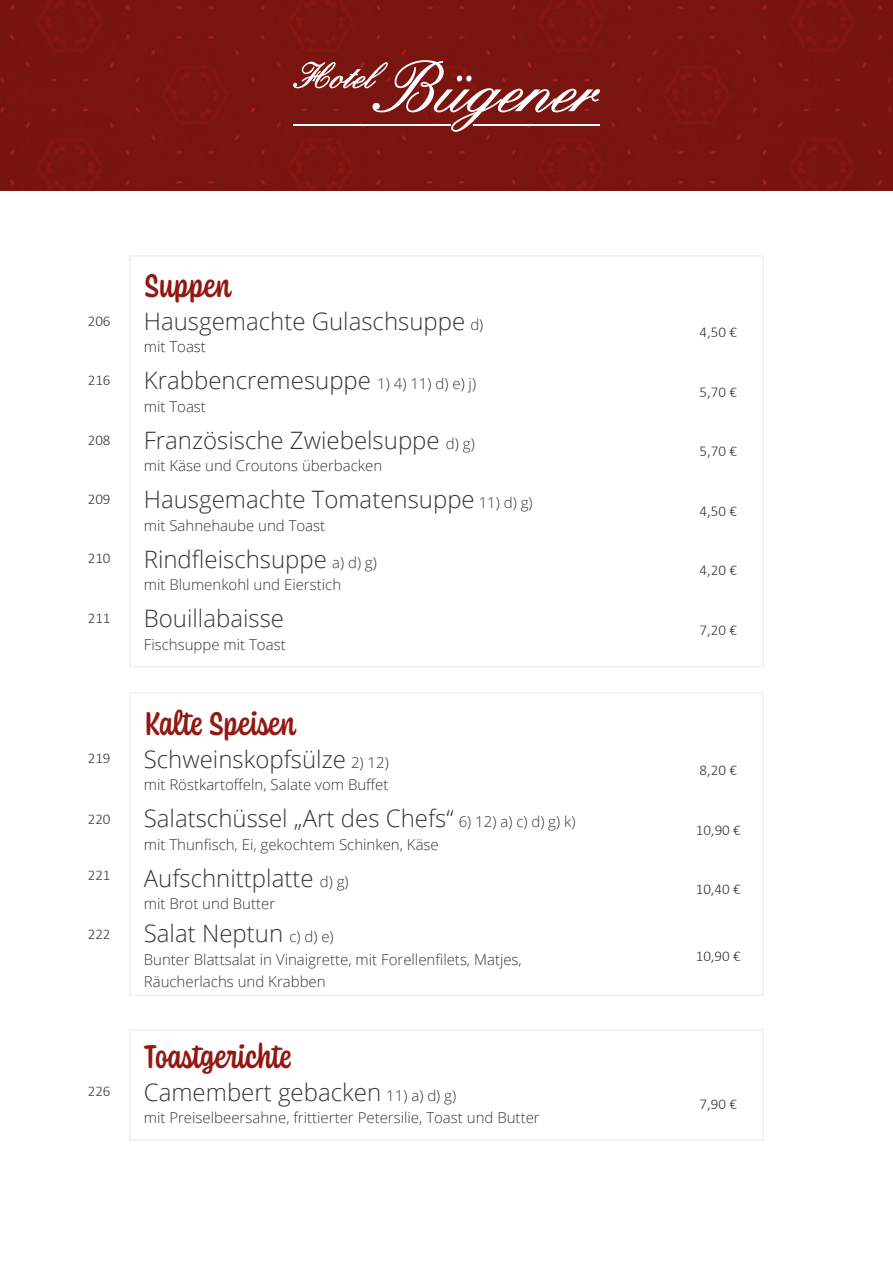
<style>
.page{position:relative;width:893px;height:1263px;background:#fff}
.page>*{position:absolute;margin:0;border:0;box-sizing:border-box;transform-origin:0 0}
.t1{font:500 34.5px "Coniferous";color:#921913}
.t2{font:300 24px "Open Sans";color:#373636}
.t3{font:300 15px/22.5px "Open Sans";color:#373636}
.t4{font:300 15px "Calibri";color:#373636}
.s1{font-size:15px}
</style>
<div class="page">
<div style="left:0;top:0;width:893px;height:190px;background:#7a1510"></div>
<svg style="left:293px;top:60px;width:307px;height:72px"></svg>
<hr style="left:293px;top:124px;width:158px;height:2px;background:#fff">
<hr style="left:473px;top:124px;width:127px;height:2px;background:#fff">
<div style="left:129px;top:692px;width:635px;height:304px;border:2px solid #f0f0f0"></div>
<div style="left:129px;top:1029px;width:635px;height:112px;border:2px solid #f0f0f0"></div>
<div style="left:129px;top:255px;width:635px;height:412px;border:2px solid #f0f0f0"></div>
<p class="t4" style="left:88px;top:312px;width:24px">206</p>
<p class="t4" style="left:88px;top:371px;width:24px">216</p>
<p class="t4" style="left:88px;top:430px;width:24px">208</p>
<p class="t4" style="left:88px;top:490px;width:24px">209</p>
<p class="t4" style="left:88px;top:549px;width:24px">210</p>
<p class="t4" style="left:88px;top:608px;width:24px">211</p>
<p class="t4" style="left:88px;top:749px;width:24px">219</p>
<p class="t4" style="left:88px;top:810px;width:24px">220</p>
<p class="t4" style="left:88px;top:865px;width:24px">221</p>
<p class="t4" style="left:88px;top:924px;width:24px">222</p>
<p class="t4" style="left:88px;top:1082px;width:24px">226</p>
<h1 class="t1" style="left:144px;top:261px;width:89px">Suppen</h1>
<h2 class="t2" style="left:144px;top:304px;width:341px">Hausgemachte Gulaschsuppe <span class="s1">d)</span></h2>
<p class="t3" style="left:144px;top:335px;width:64px">mit Toast</p>
<h2 class="t2" style="left:144px;top:364px;width:334px">Krabbencremesuppe <span class="s1">1) 4) 11) d) e) j)</span></h2>
<p class="t3" style="left:144px;top:395px;width:64px">mit Toast</p>
<h2 class="t2" style="left:144px;top:423px;width:332px">Französische Zwiebelsuppe <span class="s1">d) g)</span></h2>
<p class="t3" style="left:144px;top:454px;width:240px">mit Käse und Croutons überbacken</p>
<h2 class="t2" style="left:144px;top:483px;width:390px">Hausgemachte Tomatensuppe <span class="s1">11) d) g)</span></h2>
<p class="t3" style="left:144px;top:514px;width:183px">mit Sahnehaube und Toast</p>
<h2 class="t2" style="left:144px;top:543px;width:235px">Rindfleischsuppe <span class="s1">a) d) g)</span></h2>
<p class="t3" style="left:144px;top:573px;width:199px">mit Blumenkohl und Eierstich</p>
<h2 class="t2" style="left:144px;top:602px;width:142px">Bouillabaisse</h2>
<p class="t3" style="left:144px;top:633px;width:143px">Fischsuppe mit Toast</p>
<h1 class="t1" style="left:144px;top:699px;width:154px">Kalte Speisen</h1>
<h2 class="t2" style="left:144px;top:742px;width:246px">Schweinskopfsülze <span class="s1">2) 12)</span></h2>
<p class="t3" style="left:144px;top:773px;width:246px">mit Röstkartoffeln, Salate vom Buffet</p>
<h2 class="t2" style="left:144px;top:802px;width:433px">Salatschüssel „Art des Chefs“ <span class="s1">6) 12) a) c) d) g) k)</span></h2>
<p class="t3" style="left:144px;top:832px;width:297px">mit Thunfisch, Ei, gekochtem Schinken, Käse</p>
<h2 class="t2" style="left:144px;top:861px;width:206px">Aufschnittplatte <span class="s1">d) g)</span></h2>
<p class="t3" style="left:144px;top:892px;width:133px">mit Brot und Butter</p>
<p class="t4" style="left:700px;top:323px;width:39px">4,50 €</p>
<p class="t4" style="left:700px;top:383px;width:39px">5,70 €</p>
<p class="t4" style="left:700px;top:442px;width:39px">5,70 €</p>
<p class="t4" style="left:700px;top:502px;width:39px">4,50 €</p>
<p class="t4" style="left:700px;top:561px;width:39px">4,20 €</p>
<p class="t4" style="left:700px;top:621px;width:39px">7,20 €</p>
<p class="t4" style="left:700px;top:761px;width:39px">8,20 €</p>
<p class="t4" style="left:696px;top:820px;width:47px">10,90 €</p>
<p class="t4" style="left:696px;top:880px;width:47px">10,40 €</p>
<h2 class="t2" style="left:144px;top:917px;width:191px">Salat Neptun <span class="s1">c) d) e)</span></h2>
<p class="t3" style="left:144px;top:947px;width:380px">Bunter Blattsalat in Vinaigrette, mit Forellenfilets, Matjes,<br>Räucherlachs und Krabben</p>
<p class="t4" style="left:696px;top:947px;width:47px">10,90 €</p>
<h1 class="t1" style="left:144px;top:1032px;width:149px">Toastgerichte</h1>
<h2 class="t2" style="left:144px;top:1076px;width:314px">Camembert gebacken <span class="s1">11) a) d) g)</span></h2>
<p class="t3" style="left:144px;top:1106px;width:397px">mit Preiselbeersahne, frittierter Petersilie, Toast und Butter</p>
<p class="t4" style="left:700px;top:1094px;width:39px">7,90 €</p>
</div>
